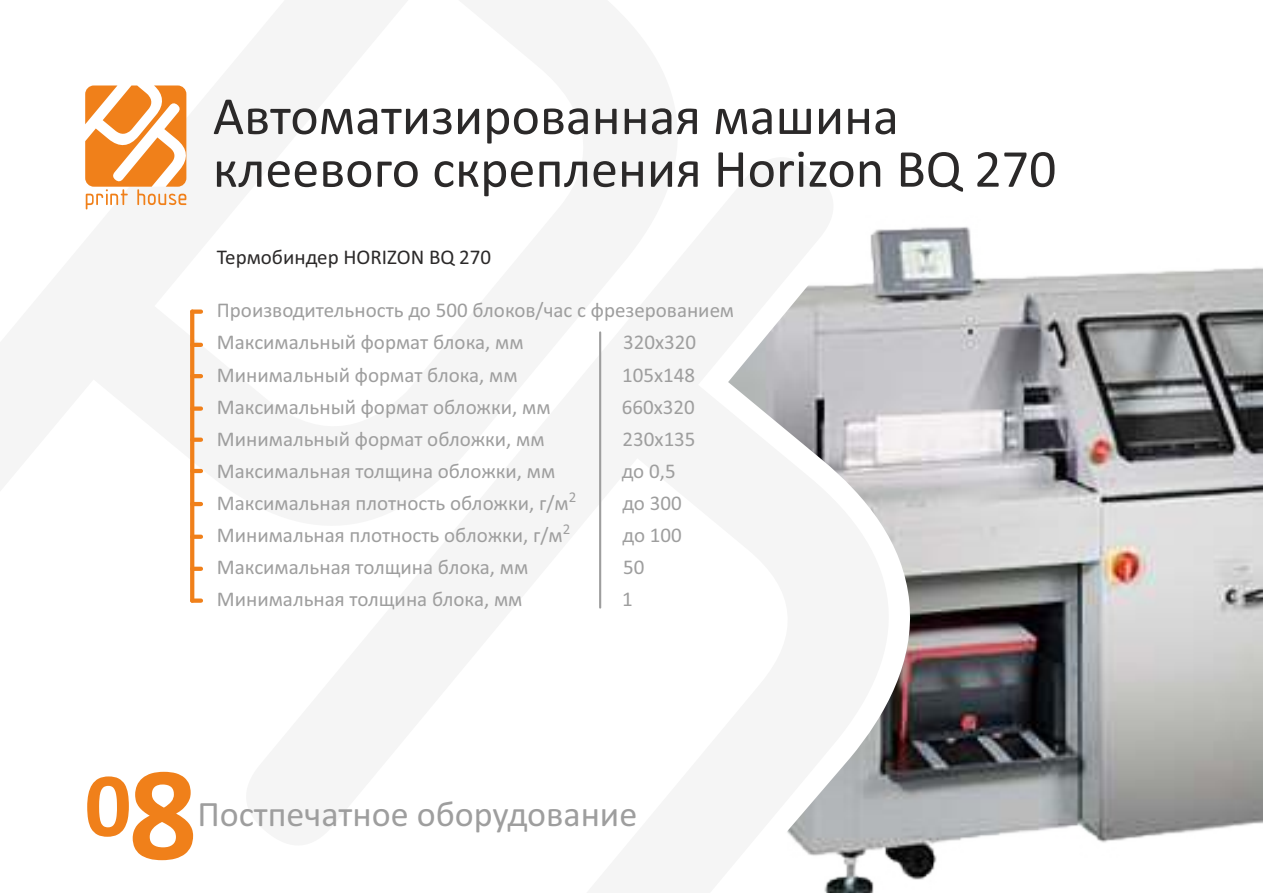
<style>
.page{position:relative;width:1263px;height:893px;background:#fff}
.page>*{position:absolute;margin:0;border:0;box-sizing:border-box;transform-origin:0 0}
.t1{font:700 92.25px "Calibri";color:#f0801a}
.t2{font:54px/52.8px "Calibri";color:#2b2929}
.t3{font:36px "Calibri";color:#9e9e9e}
.t4{font:21px/32.1px "Calibri";color:#9e9e9e}
.t5{font:21px "Calibri";color:#2b2929}
.t6{font:15px "Calibri";color:#9e9e9e}
.s1{font-size:135.15px}
</style>
<div class="page">
<svg style="left:85px;top:85px;width:102px;height:124px"></svg>
<hr style="left:599px;top:332px;width:2px;height:276px;background:#9e9e9e">
<svg style="left:190px;top:312px;width:4px;height:289px"></svg>
<div style="left:192px;top:309px;width:9px;height:5px;background:#f0801a"></div>
<svg style="left:192px;top:343px;width:9px;height:4px"></svg>
<div style="left:192px;top:406px;width:9px;height:5px;background:#f0801a"></div>
<svg style="left:192px;top:469px;width:9px;height:4px"></svg>
<svg style="left:192px;top:374px;width:9px;height:4px"></svg>
<svg style="left:192px;top:438px;width:9px;height:4px"></svg>
<svg style="left:192px;top:502px;width:9px;height:4px"></svg>
<svg style="left:192px;top:535px;width:9px;height:4px"></svg>
<svg style="left:192px;top:567px;width:9px;height:4px"></svg>
<div style="left:192px;top:598px;width:9px;height:5px;background:#f0801a"></div>
<img style="left:728px;top:226px;width:535px;height:667px">
<h2 class="t2" style="left:213px;top:94px;width:845px">Автоматизированная машина клеевого скрепления Horizon BQ 270</h2>
<p class="t5" style="left:217px;top:249px;width:276px">Термобиндер HORIZON BQ 270</p>
<p class="t4" style="left:217px;top:296px;width:519px">Производительность до 500 блоков/час с фрезерованием<br>Максимальный формат блока, мм</p>
<p class="t4" style="left:623px;top:328px;width:74px">320х320</p>
<p class="t4" style="left:217px;top:360px;width:302px">Минимальный формат блока, мм</p>
<p class="t4" style="left:622px;top:360px;width:74px">105х148</p>
<p class="t4" style="left:217px;top:392px;width:335px">Максимальный формат обложки, мм</p>
<p class="t4" style="left:622px;top:392px;width:74px">660х320</p>
<p class="t4" style="left:217px;top:424px;width:329px">Минимальный формат обложки, мм</p>
<p class="t4" style="left:623px;top:424px;width:74px">230х135</p>
<p class="t4" style="left:217px;top:456px;width:340px">Максимальная толщина обложки, мм</p>
<p class="t4" style="left:622px;top:456px;width:55px">до 0,5</p>
<p class="t4" style="left:217px;top:488px;width:353px">Максимальная плотность обложки, г/м</p>
<p class="t6" style="left:569px;top:491px;width:9px">2</p>
<p class="t4" style="left:622px;top:488px;width:61px">до 300</p>
<p class="t4" style="left:217px;top:520px;width:347px">Минимальная плотность обложки, г/м</p>
<p class="t6" style="left:563px;top:523px;width:9px">2</p>
<p class="t4" style="left:623px;top:520px;width:61px">до 100</p>
<p class="t4" style="left:217px;top:552px;width:313px">Максимальная толщина блока, мм</p>
<p class="t4" style="left:623px;top:552px;width:23px">50</p>
<p class="t4" style="left:217px;top:584px;width:307px">Минимальная толщина блока, мм</p>
<p class="t4" style="left:622px;top:584px;width:12px">1</p>
<h1 class="t1" style="left:85px;top:766px;width:114px">0<span class="s1">8</span></h1>
<h3 class="t3" style="left:197px;top:799px;width:441px">Постпечатное оборудование</h3>
</div>
